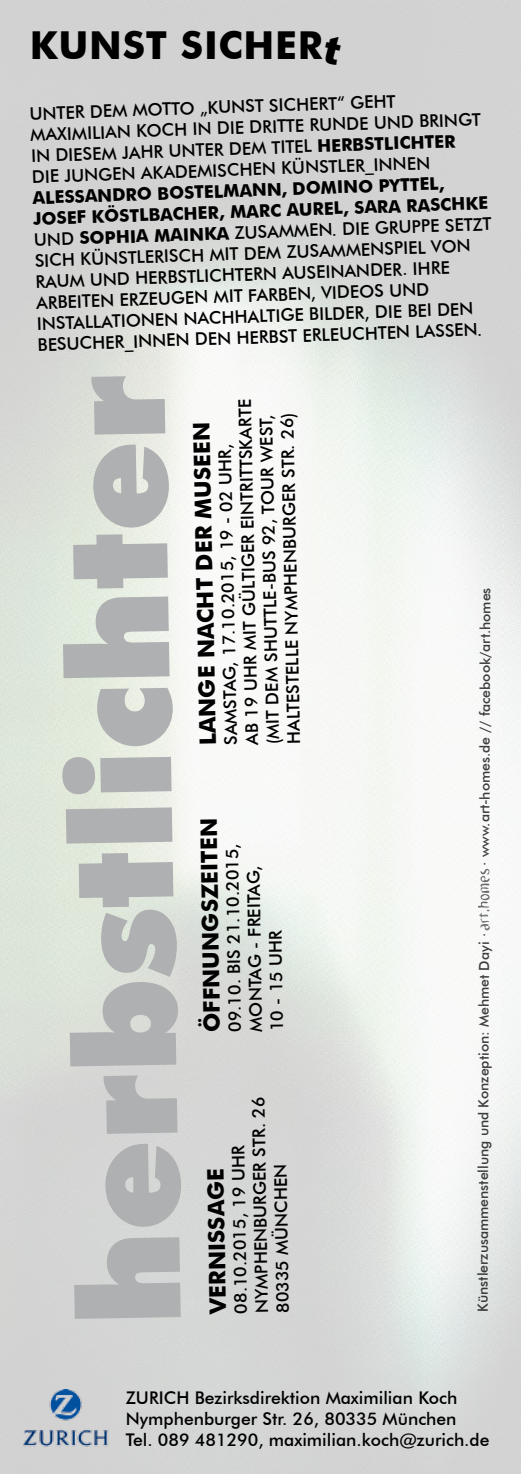
<style>
.page{position:relative;width:521px;height:1474px;background:#fff}
.page>*{position:absolute;margin:0;border:0;box-sizing:border-box;transform-origin:0 0}
.t1{font:900 140px "Futura BT";color:#afb0b2}
.t2{font:700 38.5px "Futura BT";letter-spacing:.02em;color:#000}
.t3{font:700 22.75px "Futura BT";color:#000}
.t4{font:500 17.5px/21px "Futura BT";color:#000}
.t5{font:500 14px "Futura BT";letter-spacing:-.005em;color:#000}
.s1{font-weight:700}
</style>
<div class="page">
<img style="left:0;top:0;width:521px;height:1473px">
<svg style="left:478px;top:868px;width:12px;height:62px"></svg>
<img style="left:10px;top:1388px;width:112px;height:64px">
<svg style="left:322px;top:35px;width:21px;height:30px"></svg>
<h2 class="t2" style="left:30px;top:22px;width:294px">KUNST SICHER</h2>
<p class="t4" style="left:29px;top:103px;width:452px;rotate:-2deg">UNTER DEM MOTTO „KUNST SICHERT“ GEHT MAXIMILIAN KOCH IN DIE DRITTE RUNDE UND BRINGT IN DIESEM JAHR UNTER DEM TITEL <span class="s1">HERBSTLICHTER </span>DIE JUNGEN AKADEMISCHEN KÜNSTLER_INNEN</p>
<p class="t4" style="left:32px;top:187px;width:459px;rotate:-2deg"><span class="s1">ALESSANDRO BOSTELMANN, DOMINO PYTTEL, JOSEF KÖSTLBACHER, MARC AUREL, SARA RASCHKE </span>UND <span class="s1">SOPHIA MAINKA</span> ZUSAMMEN. DIE GRUPPE SETZT SICH KÜNSTLERISCH MIT DEM ZUSAMMENSPIEL VON RAUM UND HERBSTLICHTERN AUSEINANDER. IHRE ARBEITEN ERZEUGEN MIT FARBEN, VIDEOS UND INSTALLATIONEN NACHHALTIGE BILDER, DIE BEI DEN BESUCHER_INNEN DEN HERBST ERLEUCHTEN LASSEN.</p>
<h1 class="t1" style="left:46px;top:1326px;width:953px;rotate:-91deg">herbstlichter</h1>
<p class="t4" style="left:220px;top:745px;width:347px;rotate:-91deg">SAMSTAG, 17.10.2015, 19 - 02 UHR,<br>AB 19 UHR MIT GÜLTIGER EINTRITTSKARTE (MIT DEM SHUTTLE-BUS 92, TOUR WEST, HALTESTELLE NYMPHENBURGER STR. 26)</p>
<h3 class="t3" style="left:194px;top:746px;width:325px;rotate:-91deg">LANGE NACHT DER MUSEEN</h3>
<h3 class="t3" style="left:198px;top:1032px;width:216px;rotate:-91deg">ÖFFNUNGSZEITEN</h3>
<p class="t4" style="left:224px;top:1032px;width:190px;rotate:-91deg">09.10. BIS 21.10.2015,<br>MONTAG - FREITAG,<br>10 - 15 UHR</p>
<p class="t4" style="left:230px;top:1313px;width:218px;rotate:-91deg">08.10.2015, 19 UHR<br>NYMPHENBURGER STR. 26<br>80335 MÜNCHEN</p>
<h3 class="t3" style="left:204px;top:1314px;width:147px;rotate:-91deg">VERNISSAGE</h3>
<p class="t5" style="left:476px;top:865px;width:280px;rotate:-90deg">· www.art-homes.de // facebook/art.homes</p>
<p class="t5" style="left:475px;top:1311px;width:380px;rotate:-90deg">Künstlerzusammenstellung und Konzeption: Mehmet Dayi ·</p>
<p class="t4" style="left:126px;top:1386px;width:365px">ZURICH Bezirksdirektion Maximilian Koch<br>Nymphenburger Str. 26, 80335 München<br>Tel. 089 481290, maximilian.koch@zurich.de</p>
</div>
